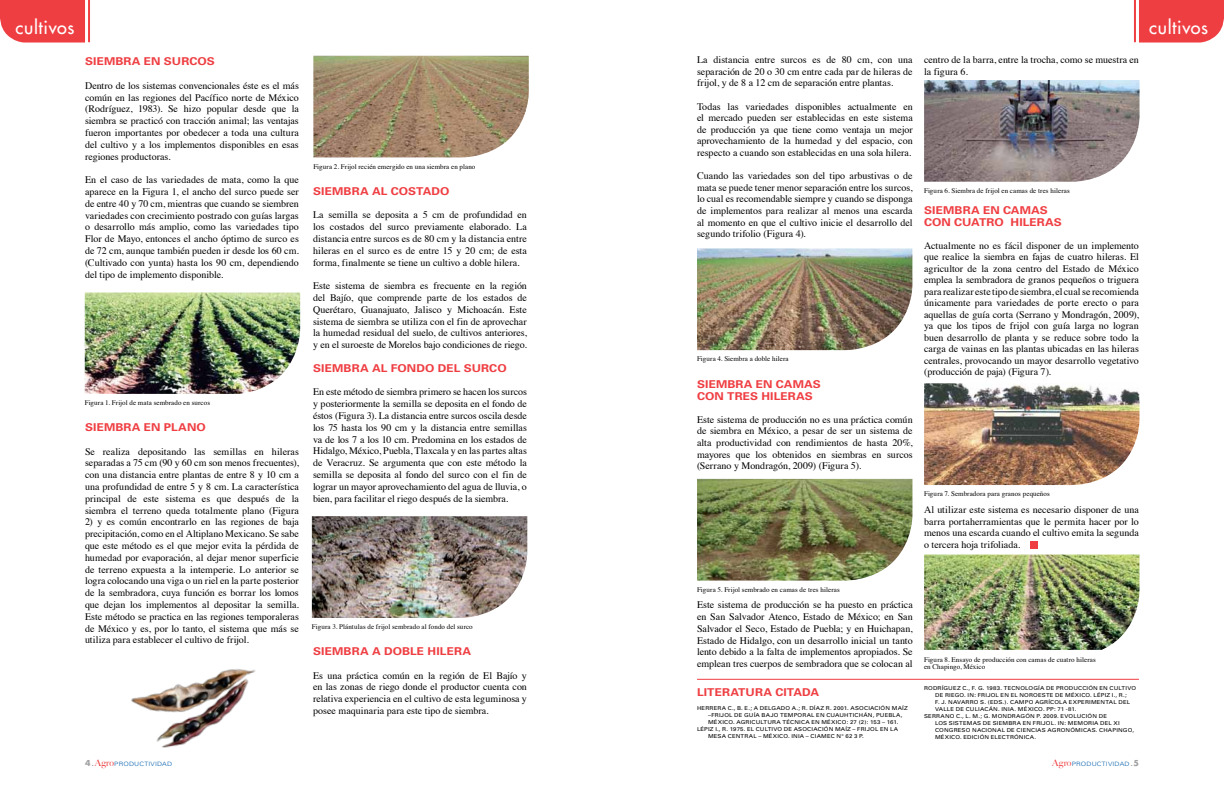
<style>
.page{position:relative;width:1224px;height:792px;background:#fff}
.page>*{position:absolute;margin:0;border:0;box-sizing:border-box;transform-origin:0 0}
.t1{font:18px "Futura";letter-spacing:.035em;color:#fff}
.t2{font:700 10.8px/11.6px "Univers";letter-spacing:.01em;color:#ef3e42;scale:1.11 1}
.t3{font:10px/11.8px "Times";color:#000;text-align:justify}
.t4{font:7px/7px "Times";letter-spacing:.015em;color:#000}
.t5{font:300 5.9px "Univers";letter-spacing:.025em;color:#005daa;scale:1.18 1}
.t6{font:5.4px/7px "Univers";letter-spacing:.035em;color:#000;scale:1.11 1}
.s1{font-family:"Futura";font-weight:700;font-size:8px;color:#a1a1a4}
.s2{font-size:11.9px;color:#a1a1a4}
.s3{font-family:"Big Caslon";font-weight:500;font-size:9px;color:#ef3e42}
</style>
<div class="page">
<div style="left:0;top:0;width:85px;height:43px;background:#ef3e42"></div>
<div style="left:1139px;top:0;width:85px;height:43px;background:#ef3e42"></div>
<hr style="left:1134px;top:0;width:2px;height:42px;background:#ef3e42">
<hr style="left:88px;top:0;width:2px;height:42px;background:#ef3e42">
<img style="left:85px;top:292px;width:216px;height:102px">
<img style="left:313px;top:56px;width:216px;height:102px">
<img style="left:312px;top:516px;width:216px;height:102px">
<img style="left:697px;top:248px;width:216px;height:103px">
<img style="left:924px;top:80px;width:216px;height:102px">
<img style="left:924px;top:383px;width:216px;height:103px">
<img style="left:924px;top:555px;width:216px;height:95px">
<img style="left:697px;top:479px;width:216px;height:102px">
<img style="left:131px;top:669px;width:125px;height:79px">
<hr style="left:697px;top:679px;width:442px;height:1px;background:#ef3e42">
<div style="left:1030px;top:541px;width:8px;height:8px;background:#ef3e42"></div>
<h1 class="t1" style="left:16px;top:15px;width:60px">cultivos</h1>
<h1 class="t1" style="left:1149px;top:15px;width:60px">cultivos</h1>
<p class="t2" style="left:85px;top:56px;width:118px">SIEMBRA EN SURCOS</p>
<p class="t3" style="left:85px;top:79px;width:215px">Dentro de los sistemas convencionales éste es el más común en las regiones del Pacífico norte de México (Rodríguez, 1983). Se hizo popular desde que la siembra se practicó con tracción animal; las ventajas fueron importantes por obedecer a toda una cultura del cultivo y a los implementos disponibles en esas regiones productoras.</p>
<p class="t3" style="left:85px;top:173px;width:215px">En el caso de las variedades de mata, como la que aparece en la Figura 1, el ancho del surco puede ser de entre 40 y 70 cm, mientras que cuando se siembren variedades con crecimiento postrado con guías largas o desarrollo más amplio, como las variedades tipo Flor de Mayo, entonces el ancho óptimo de surco es de 72 cm, aunque también pueden ir desde los 60 cm. (Cultivado con yunta) hasta los 90 cm, dependiendo del tipo de implemento disponible.</p>
<p class="t4" style="left:85px;top:399px;width:127px">Figura 1. Frijol de mata sembrado en surcos</p>
<p class="t2" style="left:85px;top:421px;width:110px">SIEMBRA EN PLANO</p>
<p class="t3" style="left:85px;top:445px;width:215px">Se realiza depositando las semillas en hileras separadas a 75 cm (90 y 60 cm son menos frecuentes), con una distancia entre plantas de entre 8 y 10 cm a una profundidad de entre 5 y 8 cm. La característica principal de este sistema es que después de la siembra el terreno queda totalmente plano (Figura</p>
<p class="t3" style="left:85px;top:515px;width:215px">2) y es común encontrarlo en las regiones de baja precipitación, como en el Altiplano Mexicano. Se sabe que este método es el que mejor evita la pérdida de humedad por evaporación, al dejar menor superficie de terreno expuesta a la intemperie. Lo anterior se logra colocando una viga o un riel en la parte posterior de la sembradora, cuya función es borrar los lomos que dejan los implementos al depositar la semilla.<br>Este método se practica en las regiones temporaleras de México y es, por lo tanto, el sistema que más se utiliza para establecer el cultivo de frijol.</p>
<p class="t4" style="left:313px;top:162px;width:164px">Figura 2. Frijol recién emergido en una siembra en plano</p>
<p class="t2" style="left:313px;top:185px;width:124px">SIEMBRA AL COSTADO</p>
<p class="t3" style="left:313px;top:208px;width:215px">La semilla se deposita a 5 cm de profundidad en los costados del surco previamente elaborado. La distancia entre surcos es de 80 cm y la distancia entre hileras en el surco es de entre 15 y 20 cm; de esta forma, finalmente se tiene un cultivo a doble hilera.</p>
<p class="t3" style="left:313px;top:279px;width:215px">Este sistema de siembra es frecuente en la región del Bajío, que comprende parte de los estados de Querétaro, Guanajuato, Jalisco y Michoacán. Este sistema de siembra se utiliza con el fin de aprovechar la humedad residual del suelo, de cultivos anteriores, y en el suroeste de Morelos bajo condiciones de riego.</p>
<p class="t2" style="left:313px;top:362px;width:176px">SIEMBRA AL FONDO DEL SURCO</p>
<p class="t3" style="left:313px;top:385px;width:215px">En este método de siembra primero se hacen los surcos y posteriormente la semilla se deposita en el fondo de éstos (Figura 3). La distancia entre surcos oscila desde los 75 hasta los 90 cm y la distancia entre semillas va de los 7 a los 10 cm. Predomina en los estados de Hidalgo, México, Puebla, Tlaxcala y en las partes altas de Veracruz. Se argumenta que con este método la semilla se deposita al fondo del surco con el fin de lograr un mayor aprovechamiento del agua de lluvia, o bien, para facilitar el riego después de la siembra.</p>
<p class="t4" style="left:312px;top:623px;width:162px">Figura 3. Plántulas de frijol sembrado al fondo del surco</p>
<p class="t2" style="left:313px;top:645px;width:144px">SIEMBRA A DOBLE HILERA</p>
<p class="t3" style="left:313px;top:669px;width:215px">Es una práctica común en la región de El Bajío y en las zonas de riego donde el productor cuenta con relativa experiencia en el cultivo de esta leguminosa y posee maquinaria para este tipo de siembra.</p>
<p class="t3" style="left:697px;top:53px;width:217px">La distancia entre surcos es de 80 cm, con una separación de 20 o 30 cm entre cada par de hileras de frijol, y de 8 a 12 cm de separación entre plantas.</p>
<p class="t3" style="left:697px;top:100px;width:217px">Todas las variedades disponibles actualmente en el mercado pueden ser establecidas en este sistema de producción ya que tiene como ventaja un mejor aprovechamiento de la humedad y del espacio, con respecto a cuando son establecidas en una sola hilera.</p>
<p class="t3" style="left:697px;top:169px;width:217px">Cuando las variedades son del tipo arbustivas o de mata se puede tener menor separación entre los surcos, lo cual es recomendable siempre y cuando se disponga de implementos para realizar al menos una escarda al momento en que el cultivo inicie el desarrollo del segundo trifolio (Figura 4).</p>
<p class="t4" style="left:697px;top:355px;width:93px">Figura 4. Siembra a doble hilera</p>
<p class="t2" style="left:697px;top:378px;width:113px">SIEMBRA EN CAMAS<br>CON TRES HILERAS</p>
<p class="t3" style="left:697px;top:413px;width:217px">Este sistema de producción no es una práctica común de siembra en México, a pesar de ser un sistema de alta productividad con rendimientos de hasta 20%, mayores que los obtenidos en siembras en surcos (Serrano y Mondragón, 2009) (Figura 5).</p>
<p class="t3" style="left:924px;top:53px;width:216px">centro de la barra, entre la trocha, como se muestra en la figura 6.</p>
<p class="t4" style="left:924px;top:186px;width:147px">Figura 6. Siembra de frijol en camas de tres hileras</p>
<p class="t2" style="left:924px;top:204px;width:126px">SIEMBRA EN CAMAS<br>CON CUATRO HILERAS</p>
<p class="t3" style="left:924px;top:239px;width:216px;line-height:11.5px">Actualmente no es fácil disponer de un implemento que realice la siembra en fajas de cuatro hileras. El agricultor de la zona centro del Estado de México emplea la sembradora de granos pequeños o triguera para realizar este tipo de siembra, el cual se recomienda únicamente para variedades de porte erecto o para aquellas de guía corta (Serrano y Mondragón, 2009), ya que los tipos de frijol con guía larga no logran buen desarrollo de planta y se reduce sobre todo la carga de vainas en las plantas ubicadas en las hileras centrales, provocando un mayor desarrollo vegetativo (producción de paja) (Figura 7).</p>
<p class="t4" style="left:924px;top:490px;width:127px">Figura 7. Sembradora para granos pequeños</p>
<p class="t3" style="left:924px;top:503px;width:216px;line-height:11.5px">Al utilizar este sistema es necesario disponer de una barra portaherramientas que le permita hacer por lo menos una escarda cuando el cultivo emita la segunda o tercera hoja trifoliada.</p>
<p class="t4" style="left:697px;top:585px;width:144px">Figura 5. Frijol sembrado en camas de tres hileras</p>
<p class="t3" style="left:697px;top:598px;width:217px">Este sistema de producción se ha puesto en práctica en San Salvador Atenco, Estado de México; en San Salvador el Seco, Estado de Puebla; y en Huichapan, Estado de Hidalgo, con un desarrollo inicial un tanto lento debido a la falta de implementos apropiados. Se emplean tres cuerpos de sembradora que se colocan al</p>
<p class="t2" style="left:697px;top:687px;width:112px">LITERATURA CITADA</p>
<p class="t6" style="left:697px;top:705px;width:191px">HERRERA C., B. E.; A DELGADO A.; R. DÍAZ R. 2001. ASOCIACIÓN MAÍZ</p>
<p class="t6" style="left:708px;top:712px;width:177px">–FRIJOL DE GUÍA BAJO TEMPORAL EN CUAUHTICHÁN, PUEBLA,</p>
<p class="t6" style="left:708px;top:719px;width:173px">MÉXICO. AG RICULTURA TÉCNICA EN MÉXICO: 27 (2): 153 – 161.</p>
<p class="t6" style="left:697px;top:726px;width:183px">LÉPIZ I ., R. 1975. EL CULTIVO DE ASOCIACIÓN MAÍZ – FRIJOL EN LA</p>
<p class="t6" style="left:708px;top:733px;width:79px">MESA CENTRAL – MÉXICO. INIA</p>
<p class="t6" style="left:806px;top:733px;width:54px">– CIAMEC N ° 62 3 P.</p>
<p class="t4" style="left:924px;top:656px;width:173px">Figura 8. Ensayo de producción con camas de cuatro hileras en Chapingo, México</p>
<p class="t6" style="left:935px;top:684px;width:183px;text-indent:-11px">RODRÍGUEZ C., F. G. 1983. TECNOLOG ÍA DE PRODUCCIÓN EN CULTIVO<br>DE RIEGO. I N: FRIJOL EN EL NOROESTE DE MÉXICO. LÉPIZ I ., R.;<br>F. J. NAVARRO S. (EDS</p>
<p class="t6" style="left:935px;top:698px;width:176px;text-indent:68px">.). CAMPO AG RÍCOLA EXPERIM ENTAL DEL<br>VALLE DE CULIACÁN. INIA</p>
<p class="t6" style="left:1015px;top:705px;width:57px">. MÉXICO. PP: 71 -81.</p>
<p class="t6" style="left:924px;top:712px;width:166px">SERRANO C., L. M.; G. MONDRAGÓN P. 2009. EVOLUCIÓN DE</p>
<p class="t6" style="left:935px;top:719px;width:165px">LOS SISTEMAS DE SIEMBRA EN FRIJOL. I N: MEMORIA DEL XI</p>
<p class="t6" style="left:935px;top:726px;width:181px">CONG RESO NACIONAL DE CIENCIAS AG RONÓM ICAS. CHAPINGO,</p>
<p class="t6" style="left:935px;top:733px;width:93px">MÉXICO. EDICIÓN ELECTRÓNICA.</p>
<p class="t5" style="left:85px;top:761px;width:75px"><span class="s1">4</span><span class="s2">.</span><span class="s3">Agro</span>PRODUCTIVIDAD</p>
<p class="t5" style="left:1052px;top:761px;width:75px"><span class="s3">Agro</span>PRODUCTIVIDAD<span class="s2">.</span><span class="s1">5</span></p>
</div>
